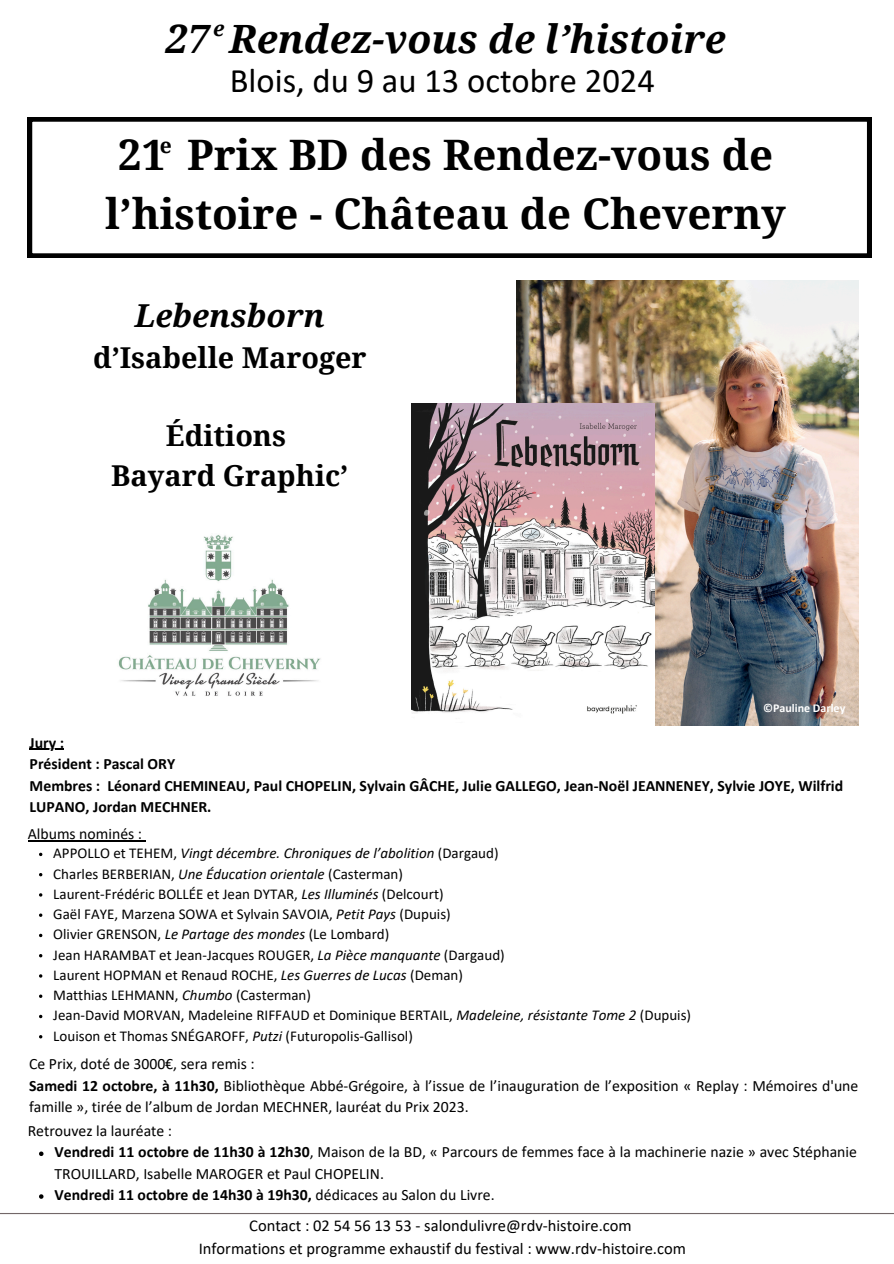
<style>
.page{position:relative;width:894px;height:1264px;background:#fff}
.page>*{position:absolute;margin:0;border:0;box-sizing:border-box;transform-origin:0 0}
.t1{font:700 42px/58.5px "Noto Serif";color:#000;text-align:center}
.t2{font:italic 700 39px "Noto Serif";color:#000}
.t3{font:34.5px "Calibri";color:#000}
.t4{font:italic 700 31.65px "Noto Serif";color:#000}
.t5{font:700 28.8px/39.3px "Noto Serif";color:#000;text-align:center}
.t6{font:italic 700 21px "Noto Serif";color:#000}
.t7{font:700 21px "Noto Serif";color:#000}
.t8{font:16.5px/22.5px "Calibri";color:#000;text-align:center}
.t9{font:15.75px/21.3px "Calibri";color:#000}
.t10{font:700 15.75px/21.3px "Calibri";color:#000}
.t11{font:15px "Calibri";color:#000}
.t12{font:italic 15px "Calibri";color:#000}
.t13{font:700 12px "Calibri";color:#fff}
.s1{font-style:normal}
.s2{font-style:italic}
.s3{font-weight:700}
.s4{font-weight:400}
</style>
<div class="page">
<svg style="left:28px;top:117px;width:842px;height:141px"></svg>
<hr style="left:0;top:1212px;width:893px;height:1px;background:#726768">
<img style="left:516px;top:280px;width:342px;height:445px">
<img style="left:411px;top:403px;width:243px;height:322px">
<img style="left:118px;top:535px;width:203px;height:161px">
<hr style="left:30px;top:749px;width:34px;height:1px;background:#000">
<hr style="left:28px;top:840px;width:114px;height:1px;background:#000">
<svg style="left:39px;top:1151px;width:4px;height:4px"></svg>
<svg style="left:39px;top:1194px;width:4px;height:4px"></svg>
<h1 class="t2" style="left:165px;top:12px;width:562px">27 Rendez-vous de l’histoire</h1>
<p class="t6" style="left:213px;top:13px;width:13px">e</p>
<p class="t3" style="left:230px;top:66px;width:426px">Blois, du 9 au 13 octobre 2024</p>
<p class="t1" style="left:105px;top:125px;width:682px">21 Prix BD des Rendez-vous de l’histoire - Château de Cheverny</p>
<h3 class="t7" style="left:160px;top:131px;width:13px">e</h3>
<p class="t4" style="left:135px;top:293px;width:191px">Lebensborn</p>
<p class="t5" style="left:93px;top:337px;width:275px">d’Isabelle Maroger</p>
<p class="t5" style="left:111px;top:415px;width:238px">Éditions<br>Bayard Graphic’</p>
<h5 class="t13" style="left:762px;top:703px;width:84px">©Pauline Darley</h5>
<h3 class="t10" style="left:30px;top:733px;width:814px">Jury :<br>Président : Pascal ORY<br>Membres : Léonard CHEMINEAU, Paul CHOPELIN, Sylvain GÂCHE, Julie GALLEGO, Jean-Noël JEANNENEY, Sylvie JOYE, Wilfrid LUPANO, Jordan MECHNER.</h3>
<h4 class="t9" style="left:28px;top:824px;width:116px">Albums nominés :</h4>
<h5 class="t12" style="left:53px;top:847px;width:446px"><span class="s1">APPOLLO et TEHEM,</span> Vingt décembre. Chroniques de l’abolition <span class="s1">(Dargaud)</span></h5>
<p class="t11" style="left:53px;top:867px;width:351px">Charles BERBERIAN, <span class="s2">Une Éducation orientale</span> (Casterman)</p>
<p class="t11" style="left:53px;top:887px;width:391px">Laurent-Frédéric BOLLÉE et Jean DYTAR, <span class="s2">Les Illuminés</span> (Delcourt)</p>
<p class="t11" style="left:53px;top:907px;width:399px">Gaël FAYE, Marzena SOWA et Sylvain SAVOIA, <span class="s2">Petit Pays</span> (Dupuis)</p>
<p class="t11" style="left:53px;top:928px;width:337px">Olivier GRENSON, <span class="s2">Le Partage des mondes</span> (Le Lombard)</p>
<p class="t11" style="left:53px;top:948px;width:453px">Jean HARAMBAT et Jean-Jacques ROUGER, <span class="s2">La Pièce manquante</span> (Dargaud)</p>
<p class="t11" style="left:53px;top:968px;width:411px">Laurent HOPMAN et Renaud ROCHE, <span class="s2">Les Guerres de Lucas</span> (Deman)</p>
<p class="t11" style="left:53px;top:988px;width:259px">Matthias LEHMANN, <span class="s2">Chumbo</span> (Casterman)</p>
<p class="t11" style="left:53px;top:1009px;width:639px">Jean-David MORVAN, Madeleine RIFFAUD et Dominique BERTAIL, <span class="s2">Madeleine, résistante Tome 2</span> (Dupuis)</p>
<p class="t11" style="left:53px;top:1029px;width:361px">Louison et Thomas SNÉGAROFF, <span class="s2">Putzi</span> (Futuropolis-Gallisol)</p>
<p class="t9" style="left:29px;top:1054px;width:830px">Ce Prix, doté de 3000€, sera remis :<br><span class="s3">Samedi 12 octobre, à 11h30,</span> Bibliothèque Abbé-Grégoire, à l’issue de l’inauguration de l’exposition « Replay : Mémoires d'une famille », tirée de l’album de Jordan MECHNER, lauréat du Prix 2023.</p>
<h5 class="t9" style="left:28px;top:1121px;width:146px">Retrouvez la lauréate :</h5>
<h5 class="t9" style="left:55px;top:1142px;width:803px"><span class="s3">Vendredi 11 octobre de 11h30 à 12h30</span>, Maison de la BD, « Parcours de femmes face à la machinerie nazie » avec Stéphanie<br>TROUILLARD, Isabelle MAROGER et Paul CHOPELIN.</h5>
<p class="t10" style="left:55px;top:1185px;width:441px">Vendredi 11 octobre de 14h30 à 19h30, <span class="s4">dédicaces au Salon du Livre.</span></p>
<p class="t8" style="left:199px;top:1215px;width:488px">Contact : 02 54 56 13 53 - salondulivre@rdv-histoire.com<br>Informations et programme exhaustif du festival : www.rdv-histoire.com</p>
</div>
